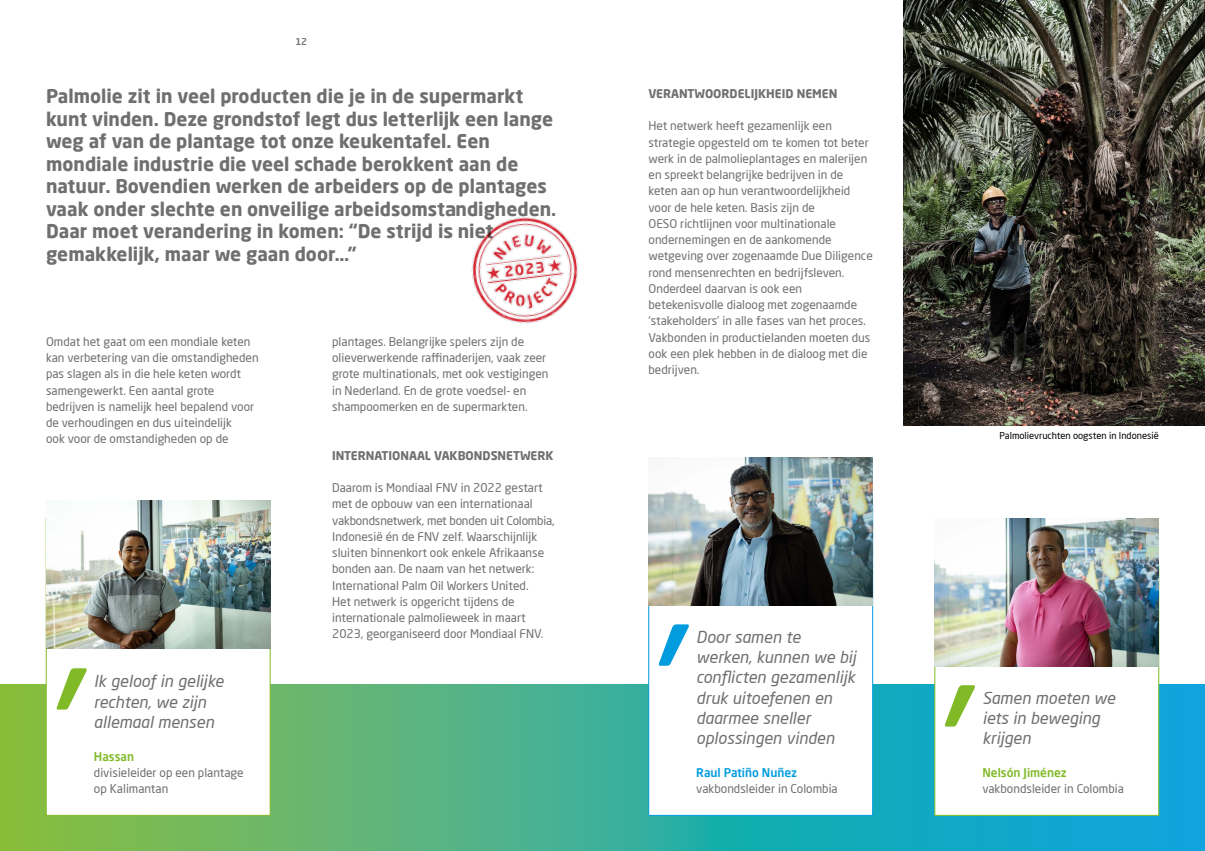
<style>
.page{position:relative;width:1205px;height:851px;background:#fff}
.page>*{position:absolute;margin:0;border:0;box-sizing:border-box;transform-origin:0 0}
.t1{font:700 18.75px/22.5px "Neo Sans Pro";color:#706f6f}
.t2{font:italic 16.25px/20.2px "Neo Sans Pro";color:#706f6f}
.t3{font:11.88px/16.2px "Neo Sans Pro";color:#706f6f}
.t4{font:700 11.88px "Neo Sans Pro";color:#706f6f}
.t5{font:500 11.88px "Neo Sans Pro";color:#80ba27}
.t6{font:500 11.88px "Neo Sans Pro";color:#009cde}
.t7{font:9.38px "Neo Sans Pro";color:#000}
.t8{font:500 9.38px "Neo Sans Pro";color:#706f6f}
</style>
<div class="page">
<svg style="left:0;top:684px;width:1205px;height:166px;background:#47b18f"></svg>
<div style="left:46px;top:518px;width:224px;height:297px;background:#fff;border:1px solid #80ba27"></div>
<img style="left:46px;top:500px;width:224px;height:148px">
<svg style="left:57px;top:668px;width:30px;height:41px"></svg>
<div style="left:934px;top:565px;width:225px;height:250px;background:#fff;border:1px solid #80ba27"></div>
<img style="left:934px;top:518px;width:225px;height:148px">
<svg style="left:945px;top:685px;width:30px;height:41px"></svg>
<div style="left:648px;top:504px;width:225px;height:311px;background:#fff;border:1px solid #009cde"></div>
<img style="left:648px;top:457px;width:225px;height:148px">
<svg style="left:659px;top:624px;width:30px;height:41px"></svg>
<img style="left:471px;top:217px;width:107px;height:107px">
<img style="left:904px;top:0;width:301px;height:425px">
<p class="t8" style="left:295px;top:36px;width:13px">12</p>
<p class="t1" style="left:46px;top:84px;width:512px">Palmolie zit in veel producten die je in de supermarkt kunt vinden. Deze grondstof legt dus letterlijk een lange weg af van de plantage tot onze keukentafel. Een mondiale industrie die veel schade berokkent aan de natuur. Bovendien werken de arbeiders op de plantages vaak onder slechte en onveilige arbeidsomstandigheden.<br>Daar moet verandering in komen: “De strijd is niet gemakkelijk, maar we gaan door…”</p>
<p class="t4" style="left:648px;top:86px;width:190px">VERANTWOORDELIJKHEID NEMEN</p>
<p class="t3" style="left:648px;top:118px;width:226px">Het netwerk heeft gezamenlijk een strategie opgesteld om te komen tot beter werk in de palmolieplantages en malerijen en spreekt belangrijke bedrijven in de keten aan op hun verantwoordelijkheid voor de hele keten. Basis zijn de<br>OESO richtlijnen voor multinationale ondernemingen en de aankomende wetgeving over zogenaamde Due Diligence rond mensenrechten en bedrijfsleven.<br>Onderdeel daarvan is ook een betekenisvolle dialoog met zogenaamde ‘stakeholders’ in alle fases van het proces.<br>Vakbonden in productielanden moeten dus ook een plek hebben in de dialoog met die bedrijven.</p>
<p class="t3" style="left:46px;top:333px;width:214px">Omdat het gaat om een mondiale keten kan verbetering van die omstandigheden pas slagen als in die hele keten wordt samengewerkt. Een aantal grote bedrijven is namelijk heel bepalend voor de verhoudingen en dus uiteindelijk<br>ook voor de omstandigheden op de</p>
<p class="t3" style="left:332px;top:333px;width:218px">plantages. Belangrijke spelers zijn de olieverwerkende raffinaderijen, vaak zeer grote multinationals, met ook vestigingen in Nederland. En de grote voedsel- en shampoomerken en de supermarkten.</p>
<p class="t4" style="left:332px;top:447px;width:223px">INTERNATIONAAL VAKBONDSNETWERK</p>
<p class="t3" style="left:332px;top:479px;width:224px">Daarom is Mondiaal FNV in 2022 gestart met de opbouw van een internationaal vakbondsnetwerk, met bonden uit Colombia, Indonesië én de FNV zelf. Waarschijnlijk sluiten binnenkort ook enkele Afrikaanse bonden aan. De naam van het netwerk:<br>International Palm Oil Workers United.<br>Het netwerk is opgericht tijdens de internationale palmolieweek in maart 2023, georganiseerd door Mondiaal FNV.</p>
<h2 class="t2" style="left:696px;top:626px;width:161px">Door samen te werken, kunnen we bij conflicten gezamenlijk druk uitoefenen en daarmee sneller oplossingen vinden</h2>
<p class="t6" style="left:696px;top:764px;width:102px">Raul Patiño Nuñez</p>
<p class="t3" style="left:696px;top:780px;width:143px">vakbondsleider in Colombia</p>
<h2 class="t2" style="left:94px;top:671px;width:131px">Ik geloof in gelijke rechten, we zijn allemaal mensen</h2>
<p class="t5" style="left:94px;top:748px;width:42px">Hassan</p>
<p class="t3" style="left:94px;top:764px;width:151px">divisieleider op een plantage op Kalimantan</p>
<p class="t7" style="left:999px;top:430px;width:161px">Palmolievruchten oogsten in Indonesië</p>
<h2 class="t2" style="left:982px;top:687px;width:134px">Samen moeten we iets in beweging krijgen</h2>
<p class="t5" style="left:982px;top:764px;width:86px">Nelsón Jiménez</p>
<p class="t3" style="left:982px;top:780px;width:143px">vakbondsleider in Colombia</p>
</div>
